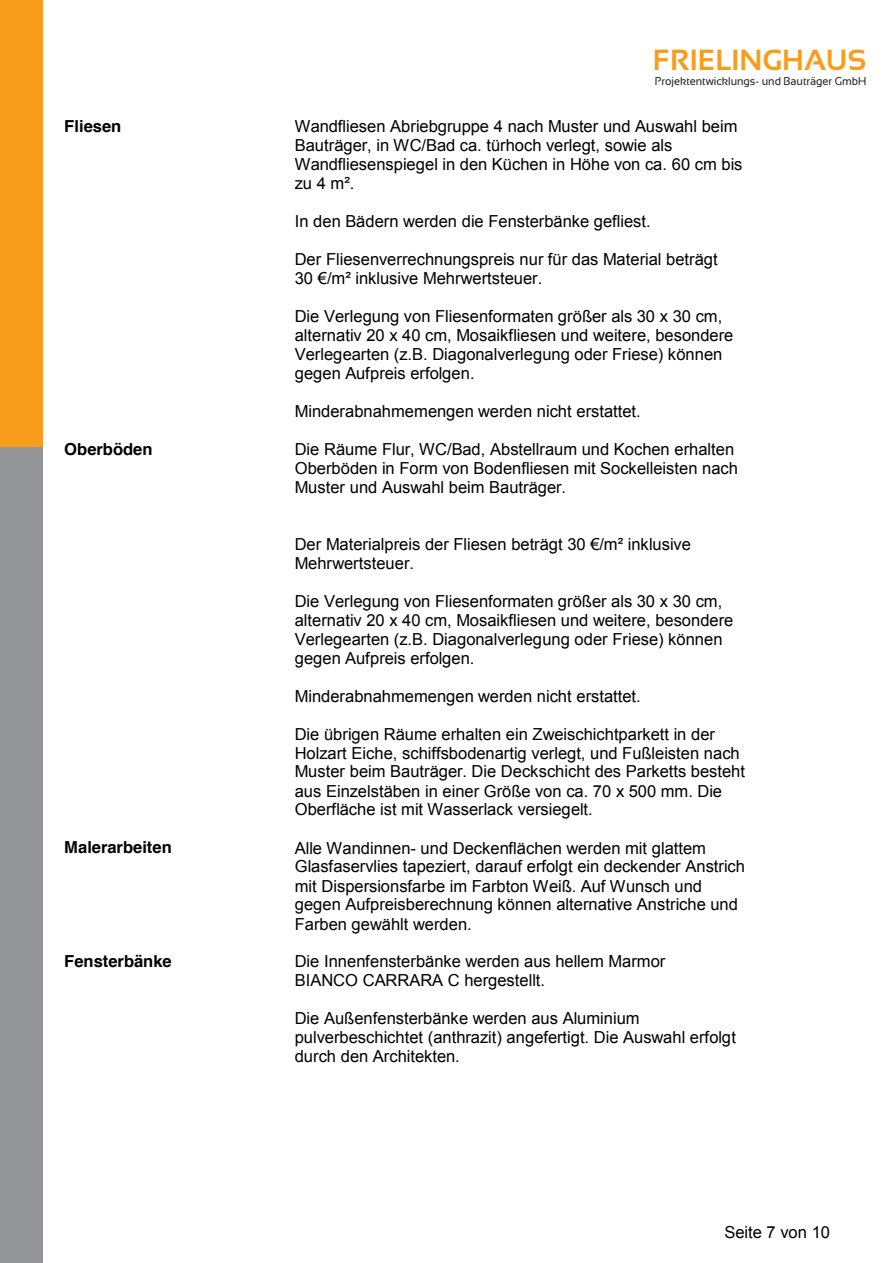
<style>
.page{position:relative;width:893px;height:1263px;background:#fff}
.page>*{position:absolute;margin:0;border:0;box-sizing:border-box;transform-origin:0 0}
.t1{font:700 29.1px "Sansation";color:#f89c1c}
.t2{font:16.5px/19px "Arial";color:#000}
.t3{font:700 16.5px "Helvetica";color:#000}
.t4{font:11.25px "Sansation";letter-spacing:-.005em;color:#231f20}
.s1{font-style:inherit}
</style>
<div class="page">
<div style="left:0;top:446px;width:43px;height:817px;background:#939598"></div>
<div style="left:0;top:0;width:43px;height:446px;background:#f89c1c"></div>
<h1 class="t1" style="left:653px;top:44px;width:215px">FRIELINGHAUS</h1>
<p class="t4" style="left:655px;top:75px;width:213px">Projektentwicklungs- und Bauträger GmbH</p>
<p class="t3" style="left:64px;top:113px;width:59px">Fliesen</p>
<p class="t2" style="left:295px;top:117px;width:449px">Wandfliesen Abriebgruppe 4 nach Muster und Auswahl beim Bauträger, in WC/Bad ca. türhoch verlegt, sowie als Wandfliesenspiegel in den Küchen in Höhe von ca. 60 cm bis zu 4 m².</p>
<p class="t2" style="left:295px;top:212px;width:357px">In den Bädern werden die Fensterbänke gefliest.</p>
<p class="t2" style="left:295px;top:250px;width:424px">Der Fliesenverrechnungspreis nur für das Material beträgt<br>30 <span class="s1">€</span>/m² inklusive Mehrwertsteuer.</p>
<p class="t2" style="left:295px;top:307px;width:440px">Die Verlegung von Fliesenformaten größer als 30 x 30 cm, alternativ 20 x 40 cm, Mosaikfliesen und weitere, besondere Verlegearten (z.B. Diagonalverlegung oder Friese) können gegen Aufpreis erfolgen.</p>
<p class="t2" style="left:295px;top:402px;width:347px">Minderabnahmemengen werden nicht erstattet.</p>
<p class="t3" style="left:64px;top:436px;width:90px">Oberböden</p>
<p class="t2" style="left:295px;top:440px;width:445px">Die Räume Flur, WC/Bad, Abstellraum und Kochen erhalten<br>Oberböden in Form von Bodenfliesen mit Sockelleisten nach<br>Muster und Auswahl beim Bauträger.</p>
<p class="t2" style="left:295px;top:535px;width:398px">Der Materialpreis der Fliesen beträgt 30 <span class="s1">€</span>/m² inklusive<br>Mehrwertsteuer.</p>
<p class="t2" style="left:295px;top:592px;width:440px">Die Verlegung von Fliesenformaten größer als 30 x 30 cm, alternativ 20 x 40 cm, Mosaikfliesen und weitere, besondere Verlegearten (z.B. Diagonalverlegung oder Friese) können gegen Aufpreis erfolgen.</p>
<p class="t2" style="left:295px;top:686px;width:347px">Minderabnahmemengen werden nicht erstattet.</p>
<p class="t2" style="left:295px;top:725px;width:452px">Die übrigen Räume erhalten ein Zweischichtparkett in der Holzart Eiche, schiffsbodenartig verlegt, und Fußleisten nach Muster beim Bauträger. Die Deckschicht des Parketts besteht aus Einzelstäben in einer Größe von ca. 70 x 500 mm. Die Oberfläche ist mit Wasserlack versiegelt.</p>
<p class="t3" style="left:64px;top:834px;width:109px">Malerarbeiten</p>
<p class="t2" style="left:295px;top:838px;width:452px">Alle Wandinnen- und Deckenflächen werden mit glattem Glasfaservlies tapeziert, darauf erfolgt ein deckender Anstrich mit Dispersionsfarbe im Farbton Weiß. Auf Wunsch und gegen Aufpreisberechnung können alternative Anstriche und Farben gewählt werden.</p>
<p class="t3" style="left:64px;top:948px;width:109px">Fensterbänke</p>
<p class="t2" style="left:295px;top:952px;width:372px">Die Innenfensterbänke werden aus hellem Marmor<br>BIANCO CARRARA C hergestellt.</p>
<p class="t2" style="left:295px;top:1009px;width:443px">Die Außenfensterbänke werden aus Aluminium pulverbeschichtet (anthrazit) angefertigt. Die Auswahl erfolgt durch den Architekten.</p>
<p class="t2" style="left:724px;top:1223px;width:107px">Seite 7 von 10</p>
</div>
